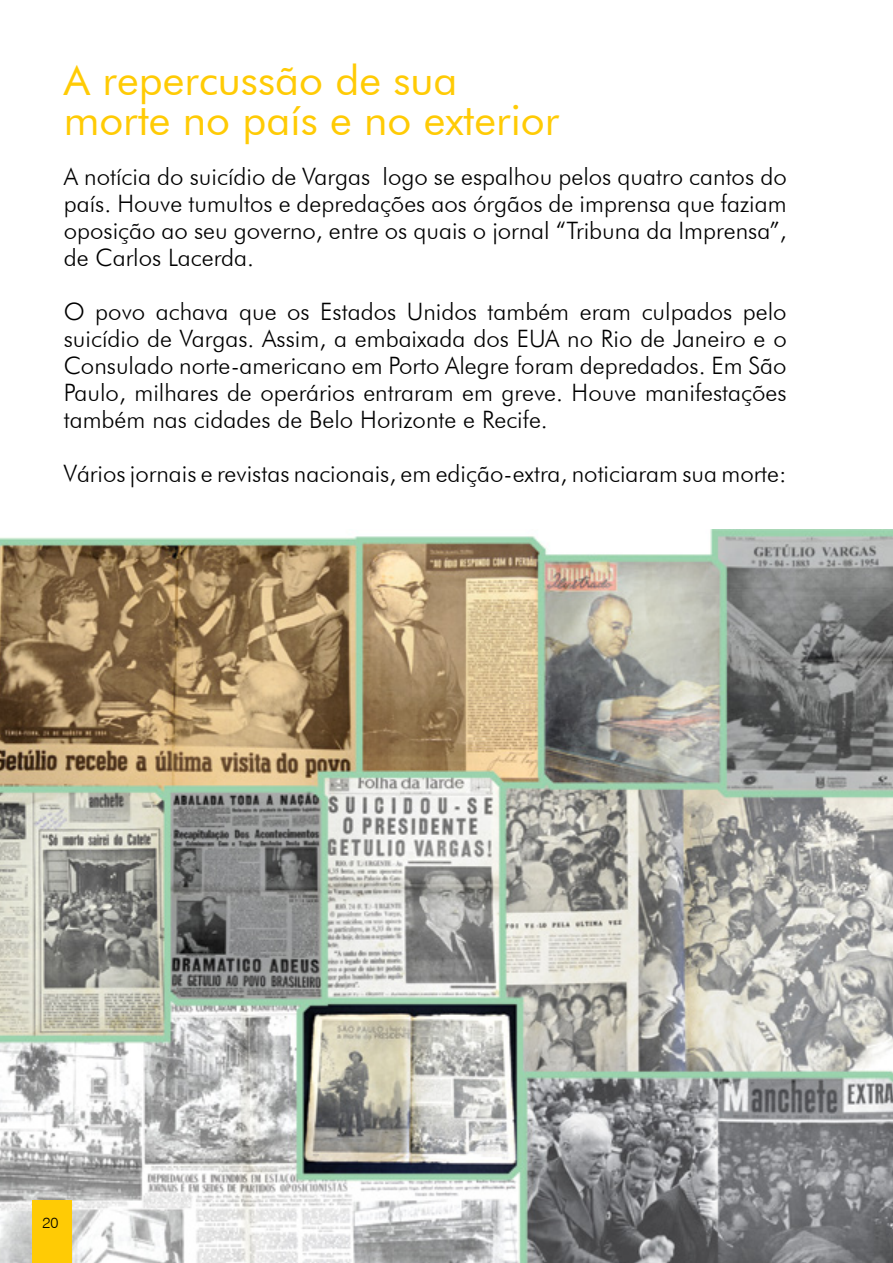
<style>
.page{position:relative;width:893px;height:1263px;background:#fff}
.page>*{position:absolute;margin:0;border:0;box-sizing:border-box;transform-origin:0 0}
.t1{font:42px/40.5px "Futura BT";color:#ffcb05}
.t2{font:300 24px/27px "Futura BT";color:#000;text-align:justify}
.t3{font:300 15px "Swiss 721 BT";color:#000}
</style>
<div class="page">
<hr style="left:892px;top:0;width:1px;height:1263px;background:#50a38a">
<img style="left:0;top:529px;width:893px;height:734px">
<div style="left:32px;top:1200px;width:39px;height:63px;background:#ffcb05"></div>
<h1 class="t1" style="left:64px;top:59px;width:497px">A repercussão de sua morte no país e no exterior</h1>
<p class="t2" style="left:64px;top:163px;width:724px">A notícia do suicídio de Vargas logo se espalhou pelos quatro cantos do país. Houve tumultos e depredações aos órgãos de imprensa que faziam oposição ao seu governo, entre os quais o jornal “Tribuna da Imprensa”, de Carlos Lacerda.</p>
<p class="t2" style="left:64px;top:298px;width:724px">O povo achava que os Estados Unidos também eram culpados pelo suicídio de Vargas. Assim, a embaixada dos EUA no Rio de Janeiro e o Consulado norte-americano em Porto Alegre foram depredados. Em São Paulo, milhares de operários entraram em greve. Houve manifestações também nas cidades de Belo Horizonte e Recife.</p>
<p class="t2" style="left:64px;top:460px;width:724px">Vários jornais e revistas nacionais, em edição-extra, noticiaram sua morte:</p>
<p class="t3" style="left:43px;top:1213px;width:17px">20</p>
</div>
